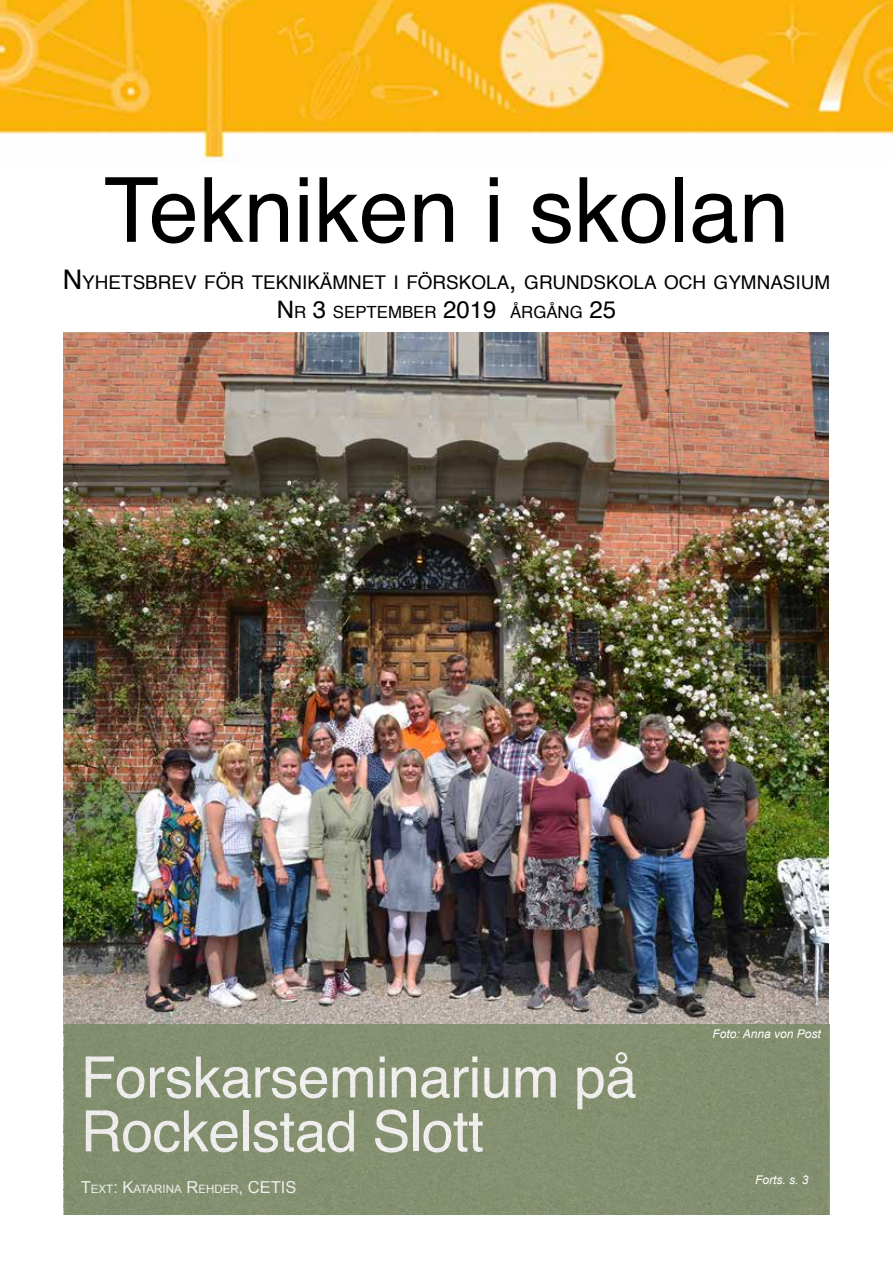
<style>
.page{position:relative;width:893px;height:1263px;background:#fff}
.page>*{position:absolute;margin:0;border:0;box-sizing:border-box;transform-origin:0 0}
.t1{font:90px "Helvetica";color:#000}
.t2{font:57px/54px "Helvetica";letter-spacing:-.01em;color:#fff}
.t3{font:18.9px "Helvetica";color:#000}
.t4{font:16.8px "Helvetica";color:#000}
.t5{font:italic 12px "Arial";color:#fff}
.t6{font:11.55px "Arial";color:#fff}
.s1{font-size:27px}
.s2{font-size:24px}
.s3{font-size:16.5px}
</style>
<div class="page">
<img style="left:63px;top:332px;width:765px;height:883px">
<div style="left:64px;top:1025px;width:765px;height:190px;background:#849070"></div>
<img style="left:0;top:0;width:893px;height:163px">
<h1 class="t1" style="left:104px;top:141px;width:687px">Tekniken i skolan</h1>
<p class="t3" style="left:63px;top:268px;width:769px"><span class="s1">N</span>YHETSBREV FÖR TEKNIKÄMNET I FÖRSKOLA<span class="s1">,</span> GRUNDSKOLA OCH GYMNASIUM</p>
<p class="t4" style="left:277px;top:299px;width:341px"><span class="s2">N</span>R <span class="s2">3</span> SEPTEMBER <span class="s2">2019</span> ÅRGÅNG <span class="s2">25</span></p>
<h2 class="t2" style="left:81px;top:1052px;width:558px">Forskarseminarium på<br>Rockelstad Slott</h2>
<p class="t6" style="left:81px;top:1182px;width:217px"><span class="s3">T</span>EXT<span class="s3">: K</span>ATARINA <span class="s3">R</span>EHDER<span class="s3">, CETIS</span></p>
<p class="t5" style="left:713px;top:1026px;width:110px">Foto: Anna von Post</p>
<p class="t5" style="left:755px;top:1172px;width:55px">Forts. s. 3</p>
</div>
